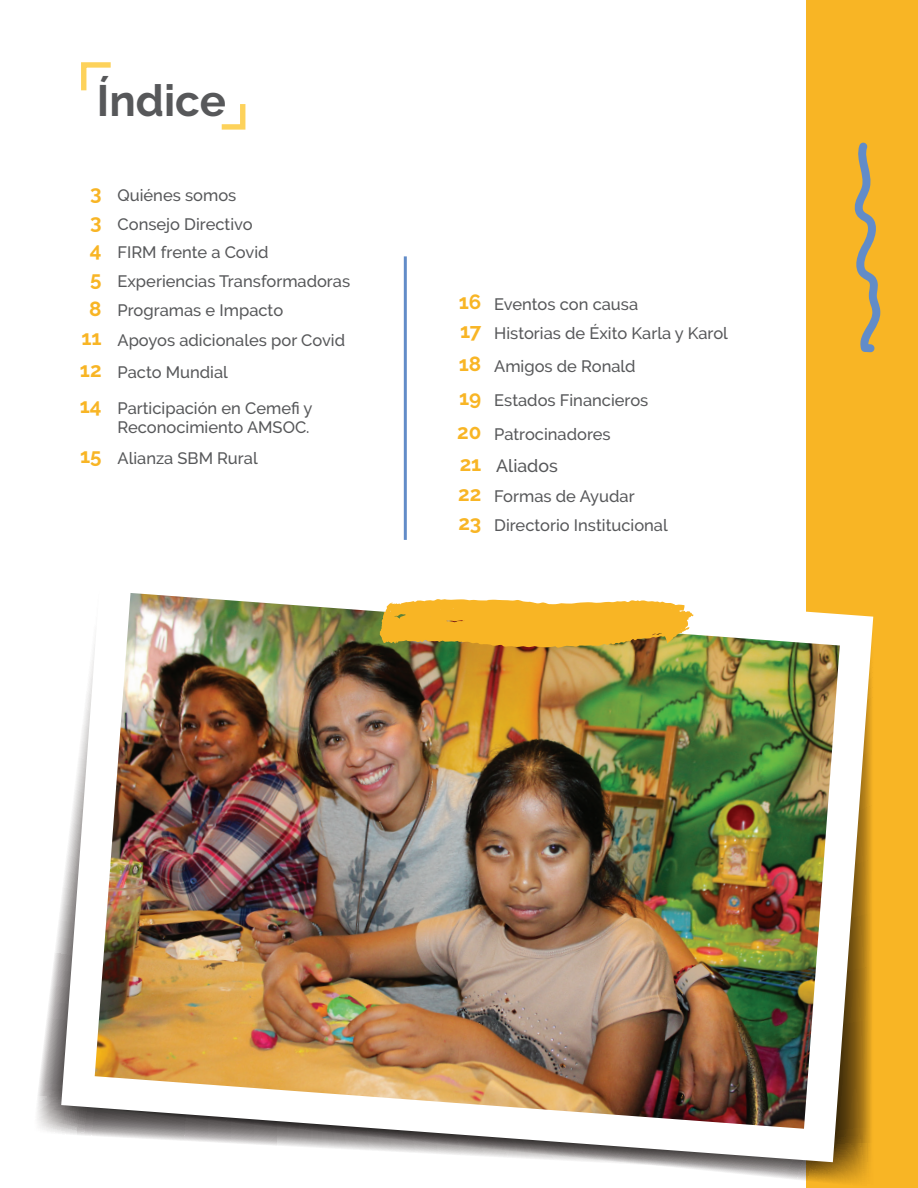
<style>
.page{position:relative;width:918px;height:1188px;background:#fff}
.page>*{position:absolute;margin:0;border:0;box-sizing:border-box;transform-origin:0 0}
.t1{font:700 43.8px "Raleway";color:#57585a}
.t2{font:500 17.7px "Raleway";color:#57585a}
.t3{font:500 16.5px/29.2px "Raleway";color:#57585a}
.s1{font-weight:700;font-size:20.55px;color:#f8b525}
</style>
<div class="page">
<div style="left:806px;top:0;width:112px;height:1188px;background:#f8b525"></div>
<svg style="left:854px;top:142px;width:26px;height:210px"></svg>
<svg style="left:37px;top:909px;width:796px;height:266px"></svg>
<svg style="left:61px;top:614px;width:812px;height:548px"></svg>
<img style="left:95px;top:593px;width:745px;height:536px">
<svg style="left:380px;top:599px;width:314px;height:49px;background:#ebb337"></svg>
<svg style="left:221px;top:104px;width:25px;height:26px"></svg>
<svg style="left:81px;top:62px;width:30px;height:29px"></svg>
<hr style="left:404px;top:256px;width:3px;height:284px;background:#628cc8">
<h1 class="t1" style="left:97px;top:76px;width:131px">Índice</h1>
<p class="t3" style="left:90px;top:180px;width:164px"><span class="s1">3</span> Quiénes somos<br><span class="s1">3</span> Consejo Directivo</p>
<p class="t3" style="left:90px;top:237px;width:180px"><span class="s1">4</span> FIRM frente a Covid</p>
<p class="t3" style="left:90px;top:267px;width:261px"><span class="s1">5</span> Experiencias Transformadoras</p>
<p class="t3" style="left:89px;top:296px;width:195px"><span class="s1">8</span> Programas e Impacto</p>
<p class="t3" style="left:81px;top:325px;width:265px"><span class="s1">11</span> Apoyos adicionales por Covid</p>
<p class="t3" style="left:80px;top:357px;width:149px"><span class="s1">12</span> Pacto Mundial</p>
<p class="t3" style="left:80px;top:398px;width:234px;line-height:19.5px;text-align:right"><span class="s1">14</span> Participación en Cemefi y<br>Reconocimiento AMSOC.</p>
<p class="t3" style="left:80px;top:443px;width:179px"><span class="s1">15</span> Alianza SBM Rural</p>
<p class="t3" style="left:459px;top:289px;width:181px"><span class="s1">16</span> Eventos con causa</p>
<p class="t3" style="left:460px;top:318px;width:269px"><span class="s1">17</span> Historias de Éxito Karla y Karol</p>
<p class="t3" style="left:457px;top:349px;width:193px;line-height:34px"><span class="s1">18</span> Amigos de Ronald<br><span class="s1">19</span> Estados Financieros<br><span class="s1">20</span> Patrocinadores</p>
<p class="t2" style="left:460px;top:456px;width:100px"><span class="s1">21</span> Aliados</p>
<p class="t3" style="left:458px;top:481px;width:211px"><span class="s1">22</span> Formas de Ayudar<br><span class="s1">23</span> Directorio Institucional</p>
</div>
